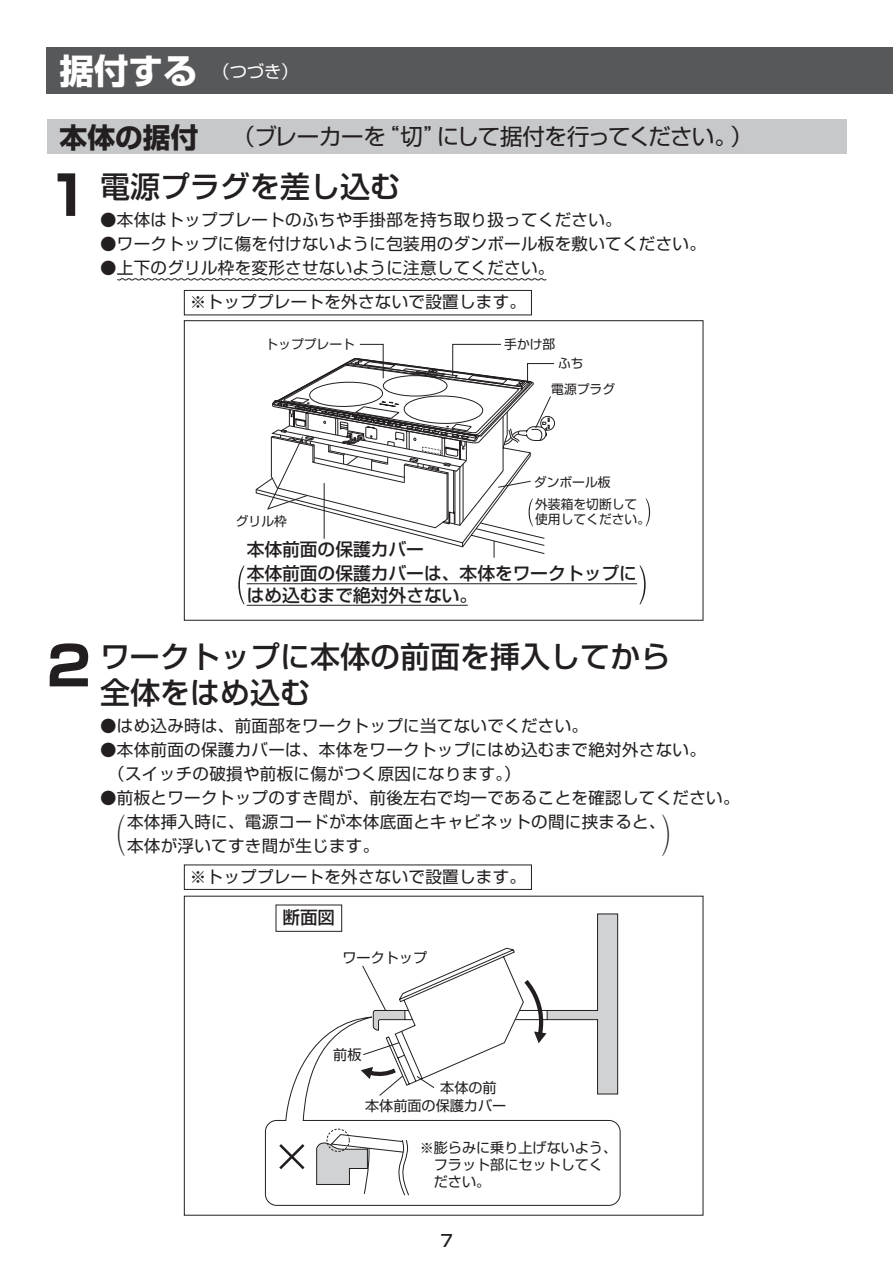
<style>
.page{position:relative;width:893px;height:1263px;background:#fff}
.page>*{position:absolute;margin:0;border:0;box-sizing:border-box;transform-origin:0 0}
.t1{font:700 54px "Shin Go";color:#231f20}
.t2{font:300 42.75px "Ryumin";color:#231f20;scale:.67 1}
.t3{font:700 34.5px "Shin Go";color:#fff}
.t4{font:500 30px/36px "Shin Go";color:#231f20}
.t5{font:22.5px "Shin Go";letter-spacing:-.035em;color:#231f20}
.t6{font:500 17.7px/24.5px "Shin Go";color:#231f20}
.t7{font:500 17.55px "Shin Go";color:#231f20}
.t8{font:17.25px "Shin Go";color:#fff}
.t9{font:16.5px/24px "Shin Go";letter-spacing:.02em;color:#231f20}
.t10{font:500 16.5px "Shin Go";color:#231f20}
.t11{font:14.1px/17px "Shin Go";color:#231f20}
.t12{font:12.75px/25.7px "Shin Go";color:#231f20}
.s1{font-weight:700;font-size:27.75px}
</style>
<div class="page">
<div style="left:47px;top:119px;width:799px;height:35px;background:#c7c8ca"></div>
<div style="left:47px;top:47px;width:845px;height:47px;background:#57585a"></div>
<div style="left:184px;top:290px;width:348px;height:25px;border:1px solid #231f20"></div>
<div style="left:184px;top:865px;width:348px;height:25px;border:1px solid #231f20"></div>
<svg style="left:117px;top:278px;width:430px;height:3px"></svg>
<div style="left:184px;top:320px;width:519px;height:301px;border:1px solid #231f20"></div>
<svg style="left:265px;top:1015px;width:356px;height:191px"></svg>
<div style="left:275px;top:905px;width:67px;height:27px;border:1px solid #231f20"></div>
<svg style="left:361px;top:913px;width:257px;height:183px"></svg>
<svg style="left:645px;top:498px;width:5px;height:29px"></svg>
<svg style="left:238px;top:565px;width:6px;height:40px"></svg>
<svg style="left:639px;top:565px;width:6px;height:40px"></svg>
<svg style="left:246px;top:344px;width:391px;height:262px"></svg>
<svg style="left:255px;top:358px;width:300px;height:200px"></svg>
<h3 class="t3" style="left:60px;top:58px;width:139px">据付する</h3>
<p class="t8" style="left:212px;top:65px;width:88px">（つづき）</p>
<h3 class="t5" style="left:60px;top:128px;width:695px"><span class="s1">本体の据付</span> （ブレーカーを“切”にして据付を行ってください。）</h3>
<h3 class="t4" style="left:100px;top:172px;width:302px">電源プラグを差し込む</h3>
<p class="t9" style="left:100px;top:210px;width:523px">●本体はトッププレートのふちや手掛部を持ち取り扱ってください。</p>
<p class="t9" style="left:100px;top:234px;width:607px">●ワークトップに傷を付けないように包装用のダンボール板を敷いてください。</p>
<p class="t9" style="left:190px;top:252px;width:366px;line-height:34.5px;text-indent:-90px">●上下のグリル枠を変形させないように注意してください。※トッププレートを外さないで設置します。</p>
<h1 class="t1" style="left:47px;top:175px;width:46px">1</h1>
<p class="t12" style="left:265px;top:333px;width:91px">トッププレート</p>
<p class="t12" style="left:504px;top:333px;width:53px">手かけ部</p>
<p class="t12" style="left:551px;top:352px;width:65px;text-indent:7px">ふち<br>電源プラグ</p>
<p class="t12" style="left:534px;top:472px;width:105px;line-height:22.6px">ダンボール板<br>外装箱を切断して</p>
<p class="t12" style="left:535px;top:508px;width:116px">使用してください。</p>
<p class="t6" style="left:247px;top:539px;width:392px">本体前面の保護カバー<br>本体前面の保護カバーは、本体をワークトップに</p>
<p class="t6" style="left:247px;top:585px;width:232px">はめ込むまで絶対外さない。</p>
<p class="t12" style="left:236px;top:509px;width:53px">グリル枠</p>
<h1 class="t1" style="left:47px;top:646px;width:46px">2</h1>
<h3 class="t4" style="left:100px;top:642px;width:572px">ワークトップに本体の前面を挿入してから全体をはめ込む</h3>
<p class="t9" style="left:100px;top:716px;width:489px">●はめ込み時は、前面部をワークトップに当てないでください。</p>
<p class="t9" style="left:108px;top:740px;width:599px;text-indent:-8px">●本体前面の保護カバーは、本体をワークトップにはめ込むまで絶対外さない。（スイッチの破損や前板に傷がつく原因になります。）</p>
<p class="t9" style="left:127px;top:788px;width:614px;text-indent:-27px">●前板とワークトップのすき間が、前後左右で均一であることを確認してください。本体挿入時に、電源コードが本体底面とキャビネットの間に挟まると、<br>本体が浮いてすき間が生じます。</p>
<h2 class="t2" style="left:98px;top:820px;width:44px">（</h2>
<h2 class="t2" style="left:660px;top:820px;width:44px">）</h2>
<p class="t9" style="left:190px;top:867px;width:338px">※トッププレートを外さないで設置します。</p>
<p class="t7" style="left:282px;top:911px;width:54px">断面図</p>
<p class="t11" style="left:342px;top:950px;width:86px">ワークトップ</p>
<p class="t11" style="left:333px;top:1048px;width:30px">前板</p>
<p class="t11" style="left:365px;top:1081px;width:142px;line-height:17.5px;text-indent:75px">本体の前本体前面の保護カバー</p>
<p class="t11" style="left:420px;top:1141px;width:199px">※膨らみに乗り上げないよう、　フラット部にセットしてく　ださい。</p>
<p class="t10" style="left:440px;top:1234px;width:14px">7</p>
</div>
